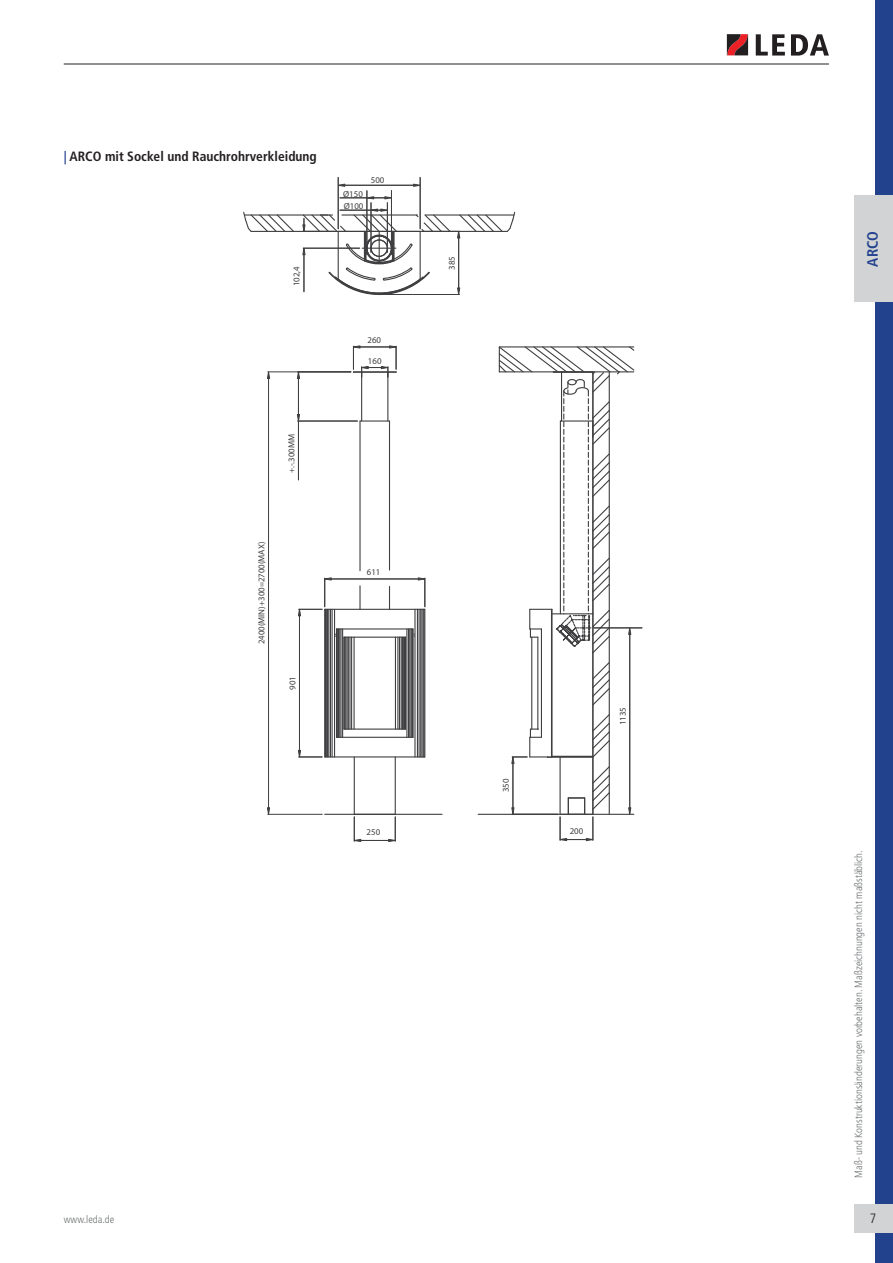
<style>
.page{position:relative;width:893px;height:1263px;background:#fff}
.page>*{position:absolute;margin:0;border:0;box-sizing:border-box;transform-origin:0 0}
.t1{font:700 condensed 15px "Frutiger LT";color:#23428e}
.t2{font:700 condensed 13.5px "Frutiger LT";color:#231f20}
.t3{font:300 condensed 13.5px "Frutiger LT";color:#231f20}
.t4{font:300 condensed 10.5px "Frutiger LT";color:#6d6f71}
.t5{font:8.85px "Myriad";color:#3f3e40}
.s1{color:#23428e}
</style>
<div class="page">
<div style="left:876px;top:0;width:17px;height:1263px;background:#23428e"></div>
<div style="left:854px;top:1204px;width:39px;height:29px;background:#d2d3d4"></div>
<svg style="left:756px;top:34px;width:29px;height:22px"></svg>
<svg style="left:791px;top:34px;width:38px;height:22px"></svg>
<svg style="left:727px;top:34px;width:21px;height:21px"></svg>
<hr style="left:64px;top:64px;width:765px;height:1px;background:#231f20">
<div style="left:854px;top:196px;width:39px;height:106px;background:#d2d3d4"></div>
<hr style="left:389px;top:421px;width:1px;height:149px;background:#3f3e40">
<hr style="left:609px;top:372px;width:1px;height:442px;background:#3f3e40">
<hr style="left:359px;top:421px;width:2px;height:150px;background:#3f3e40">
<hr style="left:405px;top:637px;width:1px;height:92px;background:#3f3e40">
<hr style="left:424px;top:609px;width:1px;height:148px;background:#3f3e40">
<hr style="left:412px;top:629px;width:1px;height:108px;background:#3f3e40">
<hr style="left:343px;top:637px;width:1px;height:92px;background:#3f3e40">
<hr style="left:324px;top:609px;width:1px;height:148px;background:#3f3e40">
<hr style="left:336px;top:629px;width:1px;height:108px;background:#3f3e40">
<hr style="left:354px;top:757px;width:1px;height:57px;background:#3f3e40">
<hr style="left:395px;top:757px;width:1px;height:57px;background:#3f3e40">
<hr style="left:592px;top:614px;width:1px;height:142px;background:#3f3e40">
<hr style="left:551px;top:609px;width:1px;height:148px;background:#3f3e40">
<hr style="left:541px;top:629px;width:1px;height:108px;background:#3f3e40">
<hr style="left:537px;top:637px;width:1px;height:92px;background:#3f3e40">
<hr style="left:592px;top:756px;width:1px;height:58px;background:#3f3e40">
<hr style="left:559px;top:757px;width:2px;height:57px;background:#3f3e40">
<hr style="left:547px;top:757px;width:46px;height:1px;background:#3f3e40">
<hr style="left:552px;top:756px;width:41px;height:1px;background:#3f3e40">
<hr style="left:387px;top:372px;width:1px;height:49px;background:#3f3e40">
<hr style="left:361px;top:372px;width:1px;height:49px;background:#3f3e40">
<hr style="left:360px;top:420px;width:29px;height:2px;background:#3f3e40">
<hr style="left:268px;top:814px;width:54px;height:1px;background:#3f3e40">
<hr style="left:268px;top:372px;width:83px;height:1px;background:#3f3e40">
<hr style="left:268px;top:378px;width:1px;height:430px;background:#3f3e40">
<svg style="left:267px;top:807px;width:3px;height:8px"></svg>
<svg style="left:267px;top:371px;width:3px;height:8px"></svg>
<hr style="left:298px;top:421px;width:59px;height:1px;background:#3f3e40">
<hr style="left:298px;top:378px;width:1px;height:36px;background:#3f3e40">
<hr style="left:298px;top:421px;width:1px;height:59px;background:#3f3e40">
<svg style="left:297px;top:371px;width:3px;height:8px"></svg>
<svg style="left:297px;top:414px;width:3px;height:9px"></svg>
<hr style="left:325px;top:756px;width:100px;height:2px;background:#3f3e40">
<hr style="left:336px;top:737px;width:77px;height:1px;background:#3f3e40">
<hr style="left:336px;top:628px;width:77px;height:2px;background:#3f3e40">
<hr style="left:325px;top:609px;width:100px;height:1px;background:#3f3e40">
<hr style="left:530px;top:756px;width:22px;height:2px;background:#3f3e40">
<hr style="left:344px;top:637px;width:62px;height:1px;background:#3f3e40">
<hr style="left:344px;top:729px;width:62px;height:1px;background:#3f3e40">
<svg style="left:591px;top:713px;width:19px;height:46px"></svg>
<hr style="left:568px;top:814px;width:66px;height:1px;background:#3f3e40">
<hr style="left:513px;top:764px;width:1px;height:44px;background:#3f3e40">
<svg style="left:511px;top:807px;width:3px;height:7px"></svg>
<svg style="left:511px;top:729px;width:30px;height:35px"></svg>
<svg style="left:353px;top:817px;width:43px;height:25px"></svg>
<hr style="left:299px;top:616px;width:1px;height:134px;background:#3f3e40">
<svg style="left:298px;top:750px;width:24px;height:8px"></svg>
<svg style="left:351px;top:345px;width:46px;height:32px"></svg>
<hr style="left:478px;top:814px;width:90px;height:1px;background:#3f3e40">
<svg style="left:558px;top:765px;width:53px;height:76px"></svg>
<hr style="left:325px;top:814px;width:117px;height:1px;background:#3f3e40">
<hr style="left:331px;top:579px;width:87px;height:1px;background:#3f3e40">
<svg style="left:298px;top:577px;width:34px;height:39px"></svg>
<svg style="left:418px;top:577px;width:8px;height:30px"></svg>
<hr style="left:359px;top:586px;width:2px;height:23px;background:#3f3e40">
<svg style="left:389px;top:586px;width:1px;height:23px"></svg>
<hr style="left:325px;top:609px;width:1px;height:148px;background:#3f3e40">
<hr style="left:326px;top:609px;width:1px;height:148px;background:#3f3e40">
<hr style="left:327px;top:609px;width:1px;height:148px;background:#3f3e40">
<hr style="left:328px;top:609px;width:1px;height:148px;background:#3f3e40">
<hr style="left:330px;top:609px;width:1px;height:148px;background:#3f3e40">
<hr style="left:331px;top:609px;width:2px;height:148px;background:#3f3e40">
<hr style="left:334px;top:609px;width:1px;height:148px;background:#3f3e40">
<hr style="left:337px;top:629px;width:1px;height:108px;background:#3f3e40">
<hr style="left:338px;top:629px;width:1px;height:108px;background:#3f3e40">
<hr style="left:339px;top:629px;width:1px;height:108px;background:#3f3e40">
<hr style="left:340px;top:629px;width:1px;height:108px;background:#3f3e40">
<hr style="left:342px;top:629px;width:1px;height:108px;background:#3f3e40">
<hr style="left:344px;top:637px;width:2px;height:92px;background:#3f3e40">
<hr style="left:346px;top:637px;width:2px;height:92px;background:#3f3e40">
<hr style="left:348px;top:637px;width:1px;height:92px;background:#3f3e40">
<hr style="left:349px;top:637px;width:1px;height:92px;background:#3f3e40">
<hr style="left:351px;top:637px;width:1px;height:92px;background:#3f3e40">
<hr style="left:353px;top:637px;width:2px;height:92px;background:#3f3e40">
<hr style="left:395px;top:637px;width:1px;height:92px;background:#3f3e40">
<hr style="left:397px;top:637px;width:1px;height:92px;background:#3f3e40">
<hr style="left:399px;top:637px;width:1px;height:92px;background:#3f3e40">
<hr style="left:401px;top:637px;width:1px;height:92px;background:#3f3e40">
<hr style="left:402px;top:637px;width:1px;height:92px;background:#3f3e40">
<hr style="left:403px;top:637px;width:1px;height:92px;background:#3f3e40">
<hr style="left:404px;top:637px;width:1px;height:92px;background:#3f3e40">
<hr style="left:406px;top:629px;width:1px;height:108px;background:#3f3e40">
<hr style="left:408px;top:629px;width:1px;height:108px;background:#3f3e40">
<hr style="left:409px;top:629px;width:1px;height:108px;background:#3f3e40">
<hr style="left:410px;top:629px;width:1px;height:108px;background:#3f3e40">
<hr style="left:411px;top:629px;width:1px;height:108px;background:#3f3e40">
<hr style="left:414px;top:609px;width:1px;height:148px;background:#3f3e40">
<hr style="left:417px;top:609px;width:1px;height:148px;background:#3f3e40">
<hr style="left:418px;top:609px;width:2px;height:148px;background:#3f3e40">
<hr style="left:420px;top:609px;width:1px;height:148px;background:#3f3e40">
<hr style="left:421px;top:609px;width:1px;height:148px;background:#3f3e40">
<hr style="left:423px;top:609px;width:1px;height:148px;background:#3f3e40">
<hr style="left:338px;top:177px;width:1px;height:52px;background:#3f3e40">
<hr style="left:420px;top:177px;width:1px;height:52px;background:#3f3e40">
<hr style="left:345px;top:185px;width:69px;height:1px;background:#3f3e40">
<svg style="left:337px;top:184px;width:8px;height:3px"></svg>
<svg style="left:413px;top:184px;width:8px;height:3px"></svg>
<hr style="left:244px;top:214px;width:89px;height:2px;background:#3f3e40">
<svg style="left:243px;top:211px;width:52px;height:21px"></svg>
<hr style="left:251px;top:231px;width:256px;height:1px;background:#3f3e40">
<hr style="left:531px;top:637px;width:1px;height:92px;background:#3f3e40">
<hr style="left:593px;top:628px;width:49px;height:1px;background:#3f3e40">
<hr style="left:629px;top:634px;width:1px;height:174px;background:#3f3e40">
<svg style="left:498px;top:346px;width:137px;height:360px"></svg>
<svg style="left:628px;top:807px;width:3px;height:8px"></svg>
<hr style="left:367px;top:191px;width:1px;height:64px;background:#3f3e40">
<hr style="left:391px;top:190px;width:1px;height:65px;background:#3f3e40">
<hr style="left:371px;top:203px;width:1px;height:49px;background:#3f3e40">
<hr style="left:387px;top:203px;width:1px;height:49px;background:#3f3e40">
<svg style="left:302px;top:209px;width:214px;height:86px"></svg>
<hr style="left:340px;top:198px;width:45px;height:1px;background:#3f3e40">
<svg style="left:365px;top:196px;width:9px;height:3px"></svg>
<svg style="left:384px;top:196px;width:7px;height:3px"></svg>
<p class="t2" style="left:64px;top:150px;width:255px"><span class="s1">|</span> ARCO mit Sockel und Rauchrohrverkleidung</p>
<p class="t5" style="left:293px;top:286px;width:21px;rotate:-90deg">102,4</p>
<p class="t5" style="left:343px;top:190px;width:21px">Ø150</p>
<p class="t5" style="left:344px;top:203px;width:21px">Ø100</p>
<p class="t5" style="left:371px;top:177px;width:15px">500</p>
<p class="t5" style="left:367px;top:337px;width:15px">260</p>
<p class="t5" style="left:368px;top:357px;width:15px">160</p>
<p class="t5" style="left:288px;top:473px;width:41px;rotate:-90deg">+.-.300MM</p>
<p class="t5" style="left:258px;top:644px;width:104px;rotate:-90deg">2400(MIN)+300=2700(MAX)</p>
<p class="t5" style="left:289px;top:690px;width:15px;rotate:-90deg">901</p>
<p class="t5" style="left:367px;top:569px;width:15px">611</p>
<p class="t5" style="left:448px;top:270px;width:15px;rotate:-90deg">385</p>
<p class="t5" style="left:503px;top:792px;width:15px;rotate:-90deg">350</p>
<p class="t5" style="left:367px;top:829px;width:15px">250</p>
<p class="t5" style="left:570px;top:828px;width:15px">200</p>
<p class="t5" style="left:619px;top:725px;width:20px;rotate:-90deg">1135</p>
<p class="t4" style="left:64px;top:1214px;width:52px">www.leda.de</p>
<h1 class="t1" style="left:866px;top:269px;width:41px;rotate:-90deg">RUBIN</h1>
<h1 class="t1" style="left:866px;top:267px;width:37px;rotate:-90deg">ARCO</h1>
<p class="t4" style="left:854px;top:1178px;width:329px;rotate:-90deg">Maß- und Konstruktionsänderungen vorbehalten. Maßzeichnungen nicht maßstäblich.</p>
<p class="t3" style="left:870px;top:1212px;width:8px">7</p>
</div>
